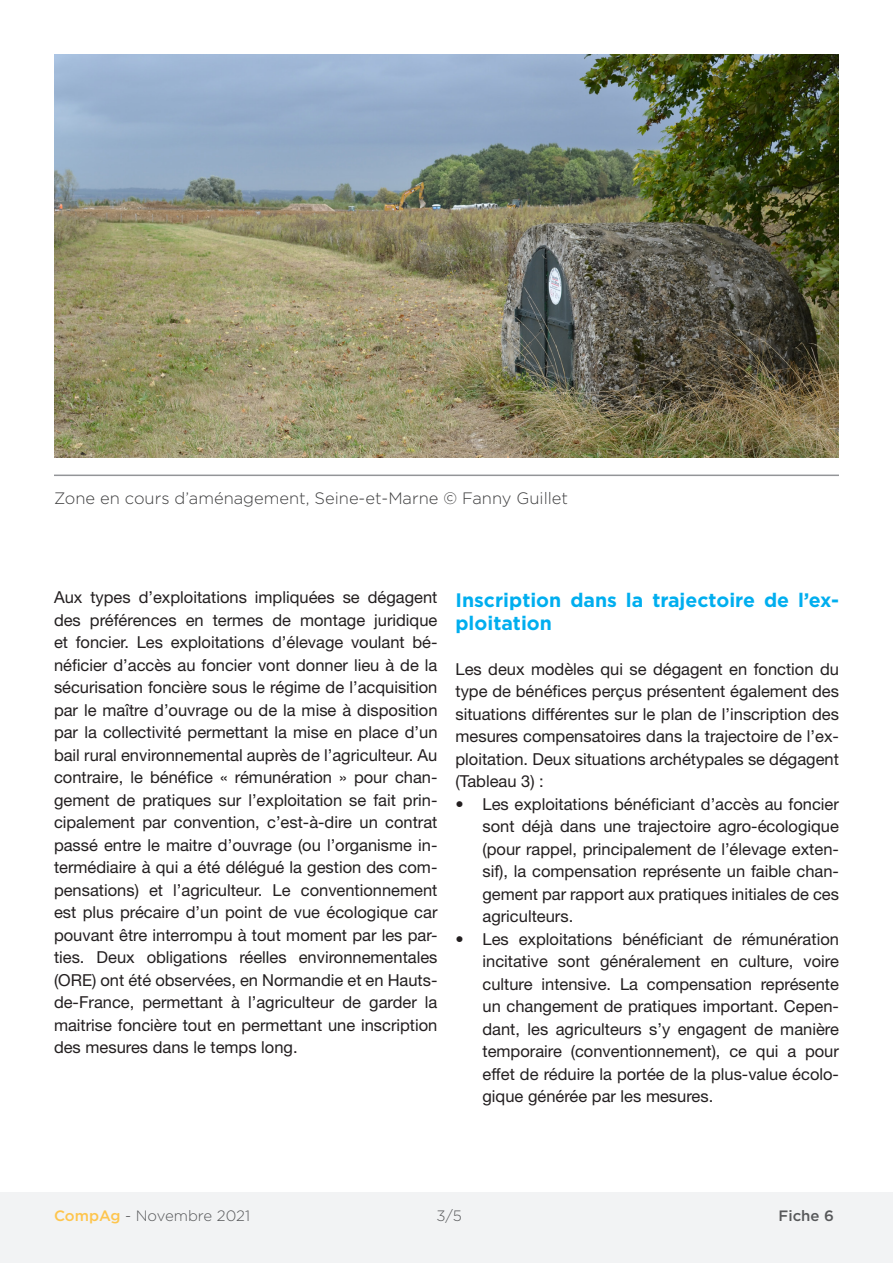
<style>
.page{position:relative;width:893px;height:1263px;background:#fff}
.page>*{position:absolute;margin:0;border:0;box-sizing:border-box;transform-origin:0 0}
.t1{font:700 19.5px/22.5px "Gotham";color:#00aeef}
.t2{font:16.5px/22.5px "Helvetica Neue LT Std";color:#231f20;text-align:justify}
.t3{font:300 16.5px "Gotham";color:#3e3e3f}
.t4{font:300 15px "Gotham";color:#57585a}
.t5{font:500 15px "Gotham";color:#57585a}
.s1{font-weight:500;color:#fec54d}
</style>
<div class="page">
<div style="left:0;top:1192px;width:893px;height:71px;background:#f2f3f4"></div>
<img style="left:54px;top:54px;width:785px;height:404px">
<hr style="left:54px;top:475px;width:785px;height:1px;background:#939598">
<p class="t3" style="left:54px;top:488px;width:516px">Zone en cours d’aménagement, Seine-et-Marne © Fanny Guillet</p>
<p class="t2" style="left:54px;top:586px;width:385px">Aux types d’exploitations impliquées se dégagent des préférences en termes de montage juridique et foncier. Les exploitations d’élevage voulant bé&shy;néficier d’accès au foncier vont donner lieu à de la sécurisation foncière sous le régime de l’acquisition par le maître d’ouvrage ou de la mise à disposition par la collectivité permettant la mise en place d’un bail rural environnemental auprès de l’agriculteur. Au contraire, le bénéfice « rémunération » pour chan&shy;gement de pratiques sur l’exploitation se fait prin&shy;cipalement par convention, c’est-à-dire un contrat passé entre le maitre d’ouvrage (ou l’organisme in&shy;termédiaire à qui a été délégué la gestion des com&shy;pensations) et l’agriculteur. Le conventionnement est plus précaire d’un point de vue écologique car pouvant être interrompu à tout moment par les par&shy;ties. Deux obligations réelles environnementales (ORE) ont été observées, en Normandie et en Hauts&shy;de-France, permettant à l’agriculteur de garder la maitrise foncière tout en permettant une inscription des mesures dans le temps long.</p>
<p class="t1" style="left:455px;top:589px;width:385px">Inscription dans la trajectoire de l’ex&shy;ploitation</p>
<p class="t2" style="left:455px;top:657px;width:385px">Les deux modèles qui se dégagent en fonction du type de bénéfices perçus présentent également des situations différentes sur le plan de l’inscription des mesures compensatoires dans la trajectoire de l’ex&shy;ploitation. Deux situations archétypales se dégagent (Tableau 3) :</p>
<p class="t2" style="left:482px;top:792px;width:358px;text-indent:-27px">• Les exploitations bénéficiant d’accès au foncier sont déjà dans une trajectoire agro-écologique (pour rappel, principalement de l’élevage exten&shy;sif), la compensation représente un faible chan&shy;gement par rapport aux pratiques initiales de ces agriculteurs.</p>
<p class="t2" style="left:482px;top:927px;width:358px;text-indent:-27px">• Les exploitations bénéficiant de rémunération incitative sont généralement en culture, voire culture intensive. La compensation représente un changement de pratiques important. Cepen&shy;dant, les agriculteurs s’y engagent de manière temporaire (conventionnement), ce qui a pour effet de réduire la portée de la plus-value écolo&shy;gique générée par les mesures.</p>
<p class="t4" style="left:54px;top:1206px;width:198px"><span class="s1">CompAg</span> - Novembre 2021</p>
<p class="t4" style="left:436px;top:1206px;width:27px">3/5</p>
<p class="t5" style="left:778px;top:1206px;width:57px">Fiche 6</p>
</div>
